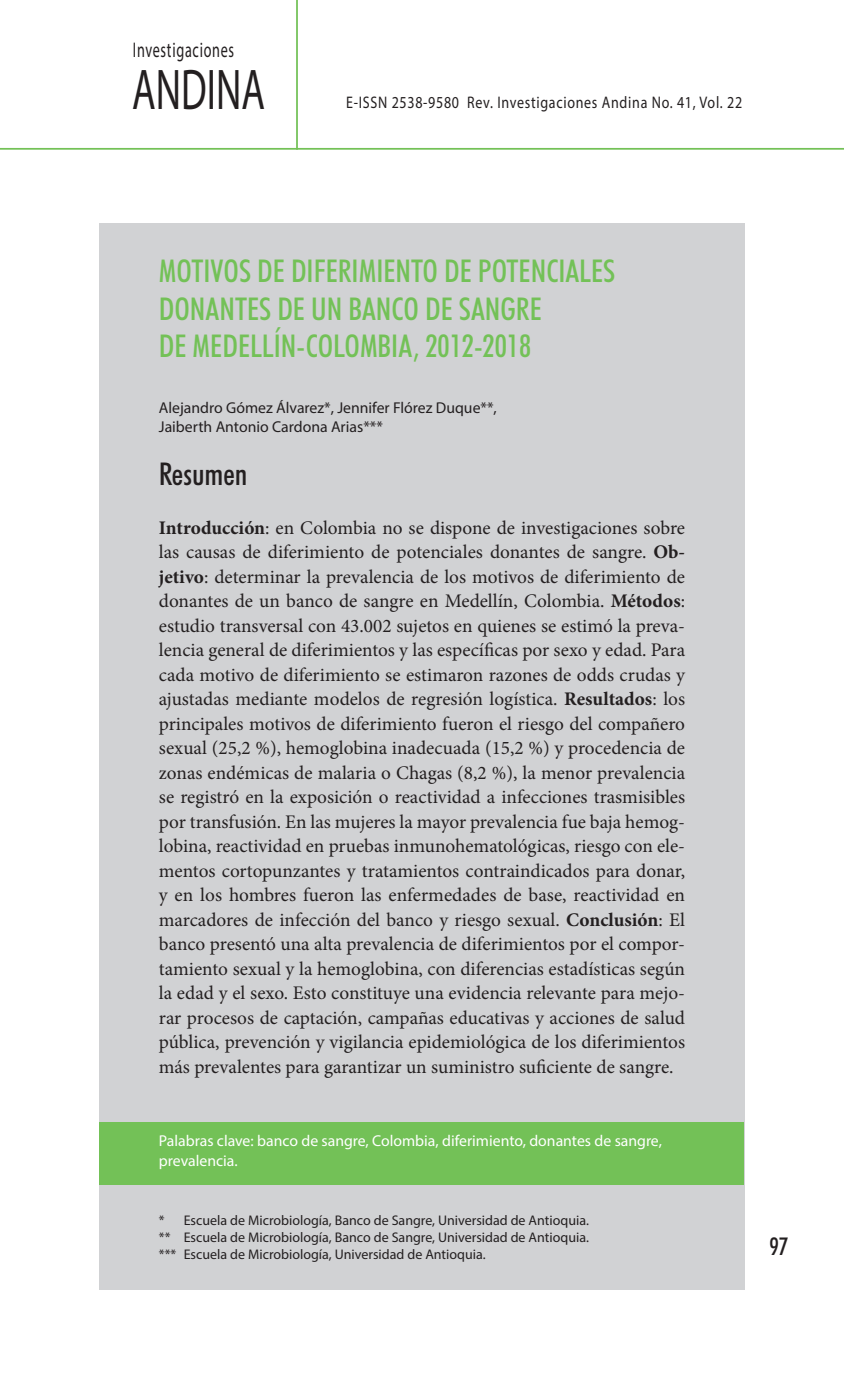
<style>
.page{position:relative;width:844px;height:1389px;background:#fff}
.page>*{position:absolute;margin:0;border:0;box-sizing:border-box;transform-origin:0 0}
.t1{font:57.75px "Myriad Pro";color:#231f20;scale:.67 1}
.Título_Articulo{font:500 condensed 31.5px/37.8px "Futura BT";color:#73c157}
.T1_Tit{font:500 condensed 31.5px "Futura BT";color:#231f20}
.t2{font:500 condensed 24.5px "Futura BT";color:#231f20}
.t3{font:21.18px "Myriad Pro";letter-spacing:.05em;color:#231f20;scale:.67 1}
.Texto_Body{font:19.25px/24.5px "Minion Pro";color:#231f20;text-align:justify}
.t4{font:16.8px "Myriad Pro";letter-spacing:.05em;color:#231f20;scale:.83 1}
.Palabras_Clave{font:15.75px/19.2px "Myriad Pro";color:#fff}
.Autor{font:15.75px "Myriad Pro";color:#231f20}
.Nota_al_pie{font:14px "Myriad Pro";color:#231f20}
.s1{font-weight:700}
</style>
<div class="page">
<hr style="left:0;top:148px;width:843px;height:2px;background:#73c157">
<hr style="left:296px;top:0;width:2px;height:150px;background:#73c157">
<div style="left:99px;top:223px;width:645px;height:1067px;background:#d1d2d4"></div>
<div style="left:99px;top:1122px;width:644px;height:63px;background:#73c157"></div>
<p class="t3" style="left:133px;top:37px;width:153px">Investigaciones</p>
<h1 class="t1" style="left:132px;top:54px;width:199px">ANDINA</h1>
<p class="t4" style="left:346px;top:92px;width:478px">E-ISSN 2538-9580 Rev. Investigaciones Andina No. 41, Vol. 22</p>
<p class="Título_Articulo" style="left:159px;top:251px;width:458px">MOTIVOS DE DIFERIMIENTO DE POTENCIALES<br>DONANTES DE UN BANCO DE SANGRE<br>DE MEDELLÍN-COLOMBIA, 2012-2018</p>
<p class="Autor" style="left:159px;top:398px;width:339px">Alejandro Gómez Álvarez*, Jennifer Flórez Duque**,</p>
<p class="Autor" style="left:159px;top:417px;width:225px">Jaiberth Antonio Cardona Arias***</p>
<p class="T1_Tit" style="left:159px;top:454px;width:90px">Resumen</p>
<p class="Texto_Body" style="left:159px;top:515px;width:527px"><span class="s1">Introducción</span>: en Colombia no se dispone de investigaciones sobre las causas de diferimiento de potenciales donantes de sangre. <span class="s1">Ob&shy;jetivo</span>: determinar la prevalencia de los motivos de diferimiento de donantes de un banco de sangre en Medellín, Colombia. <span class="s1">Métodos</span>: estudio transversal con 43.002 sujetos en quienes se estimó la preva&shy;lencia general de diferimientos y las específicas por sexo y edad. Para cada motivo de diferimiento se estimaron razones de odds crudas y ajustadas mediante modelos de regresión logística. <span class="s1">Resultados</span>: los principales motivos de diferimiento fueron el riesgo del compañero sexual (25,2 %), hemoglobina inadecuada (15,2 %) y procedencia de zonas endémicas de malaria o Chagas (8,2 %), la menor prevalencia se registró en la exposición o reactividad a infecciones trasmisibles por transfusión. En las mujeres la mayor prevalencia fue baja hemog&shy;lobina, reactividad en pruebas inmunohematológicas, riesgo con ele&shy;mentos cortopunzantes y tratamientos contraindicados para donar, y en los hombres fueron las enfermedades de base, reactividad en marcadores de infección del banco y riesgo sexual. <span class="s1">Conclusión</span>: El banco presentó una alta prevalencia de diferimientos por el compor&shy;tamiento sexual y la hemoglobina, con diferencias estadísticas según la edad y el sexo. Esto constituye una evidencia relevante para mejo&shy;rar procesos de captación, campañas educativas y acciones de salud pública, prevención y vigilancia epidemiológica de los diferimientos más prevalentes para garantizar un suministro suficiente de sangre.</p>
<p class="Palabras_Clave" style="left:159px;top:1131px;width:504px">Palabras clave: banco de sangre, Colombia, diferimiento, donantes de sangre, prevalencia.</p>
<p class="Nota_al_pie" style="left:159px;top:1212px;width:431px">* Escuela de Microbiología, Banco de Sangre, Universidad de Antioquia.</p>
<p class="Nota_al_pie" style="left:159px;top:1228px;width:431px">** Escuela de Microbiología, Banco de Sangre, Universidad de Antioquia.</p>
<p class="Nota_al_pie" style="left:159px;top:1245px;width:328px">*** Escuela de Microbiología, Universidad de Antioquia.</p>
<p class="t2" style="left:769px;top:1231px;width:20px">97</p>
</div>
